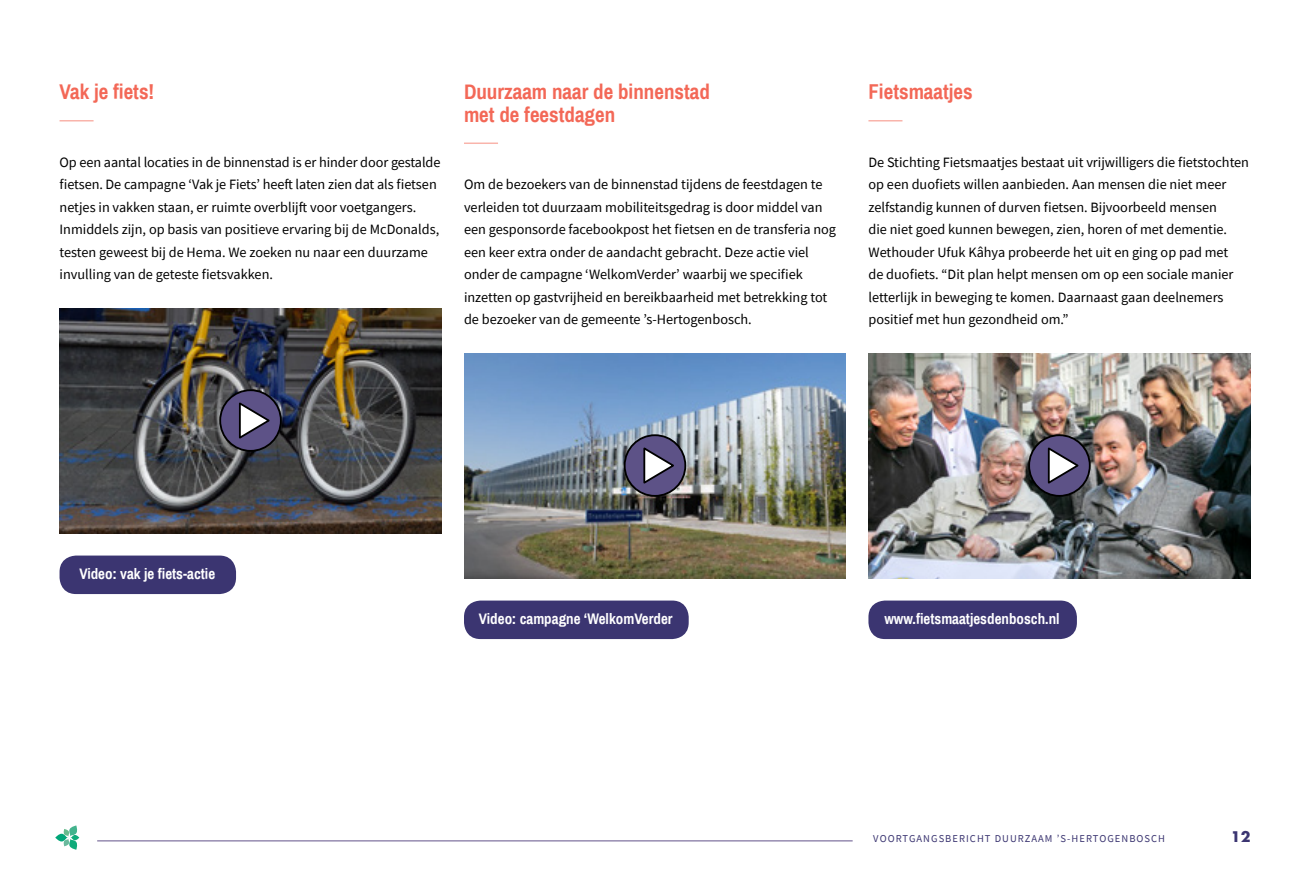
<style>
.page{position:relative;width:1310px;height:876px;background:#fff}
.page>*{position:absolute;margin:0;border:0;box-sizing:border-box;transform-origin:0 0}
.t1{font:700 21px/22.5px "Archivo Narrow";color:#f36857}
.t2{font:700 15px "Archivo Narrow";color:#fff}
.t3{font:14.25px/22.5px "Source Sans Pro";color:#000}
.t4{font:700 14.25px "Futura Std";color:#3b3571}
.t5{font:10.5px "Source Sans Pro";letter-spacing:.1em;color:#3b3571}
</style>
<div class="page">
<svg style="left:55px;top:825px;width:24px;height:25px"></svg>
<hr style="left:97px;top:840px;width:755px;height:1px;background:#968cb1">
<hr style="left:868px;top:120px;width:34px;height:2px;background:#f9b4ab">
<div style="left:868px;top:601px;width:209px;height:38px;background:#3b3571;border-radius:17px"></div>
<img style="left:868px;top:353px;width:382px;height:225px">
<div style="left:1029px;top:435px;width:60px;height:61px;background:#5d5287;border-radius:50%"></div>
<div style="left:1028px;top:434px;width:62px;height:63px;border:2px solid #000;border-radius:50%"></div>
<svg style="left:1047px;top:445px;width:34px;height:39px"></svg>
<hr style="left:464px;top:142px;width:34px;height:2px;background:#f9b4ab">
<div style="left:464px;top:601px;width:224px;height:38px;background:#3b3571;border-radius:17px"></div>
<img style="left:464px;top:353px;width:382px;height:225px">
<div style="left:624px;top:435px;width:61px;height:61px;background:#5d5287;border-radius:50%"></div>
<div style="left:624px;top:434px;width:62px;height:63px;border:2px solid #000;border-radius:50%"></div>
<svg style="left:643px;top:445px;width:34px;height:39px"></svg>
<hr style="left:60px;top:120px;width:34px;height:2px;background:#f9b4ab">
<div style="left:60px;top:556px;width:176px;height:38px;background:#3b3571;border-radius:17px"></div>
<img style="left:60px;top:308px;width:381px;height:225px">
<div style="left:220px;top:390px;width:61px;height:61px;background:#5d5287;border-radius:50%"></div>
<div style="left:219px;top:389px;width:63px;height:63px;border:2px solid #000;border-radius:50%"></div>
<svg style="left:239px;top:400px;width:33px;height:39px"></svg>
<h1 class="t1" style="left:60px;top:80px;width:96px">Vak je fiets!</h1>
<p class="t3" style="left:60px;top:150px;width:382px">Op een aantal locaties in de binnenstad is er hinder door gestalde fietsen. De campagne ‘Vak je Fiets’ heeft laten zien dat als fietsen netjes in vakken staan, er ruimte overblijft voor voetgangers.<br>Inmiddels zijn, op basis van positieve ervaring bij de McDonalds, testen geweest bij de Hema. We zoeken nu naar een duurzame invulling van de geteste fietsvakken.</p>
<h1 class="t1" style="left:464px;top:80px;width:247px">Duurzaam naar de binnenstad met de feestdagen</h1>
<p class="t3" style="left:464px;top:173px;width:373px">Om de bezoekers van de binnenstad tijdens de feestdagen te verleiden tot duurzaam mobiliteitsgedrag is door middel van een gesponsorde facebookpost het fietsen en de transferia nog een keer extra onder de aandacht gebracht. Deze actie viel onder de campagne ‘WelkomVerder’ waarbij we specifiek inzetten op gastvrijheid en bereikbaarheid met betrekking tot de bezoeker van de gemeente ’s-Hertogenbosch.</p>
<h1 class="t1" style="left:868px;top:80px;width:106px">Fietsmaatjes</h1>
<p class="t3" style="left:868px;top:150px;width:382px">De Stichting Fietsmaatjes bestaat uit vrijwilligers die fietstochten op een duofiets willen aanbieden. Aan mensen die niet meer zelfstandig kunnen of durven fietsen. Bijvoorbeeld mensen<br>die niet goed kunnen bewegen, zien, horen of met dementie.<br>Wethouder Ufuk Kâhya probeerde het uit en ging op pad met<br>de duofiets. “Dit plan helpt mensen om op een sociale manier letterlijk in beweging te komen. Daarnaast gaan deelnemers positief met hun gezondheid om.”</p>
<p class="t2" style="left:79px;top:564px;width:137px">Video: vak je fiets-actie</p>
<p class="t2" style="left:479px;top:609px;width:195px">Video: campagne ‘WelkomVerder</p>
<p class="t2" style="left:884px;top:609px;width:177px">www.fietsmaatjesdenbosch.nl</p>
<p class="t5" style="left:873px;top:831px;width:293px">VOORTGANGSBERICHT DUURZAAM ’S-HERTOGENBOSCH</p>
<p class="t4" style="left:1231px;top:827px;width:21px">12</p>
</div>
